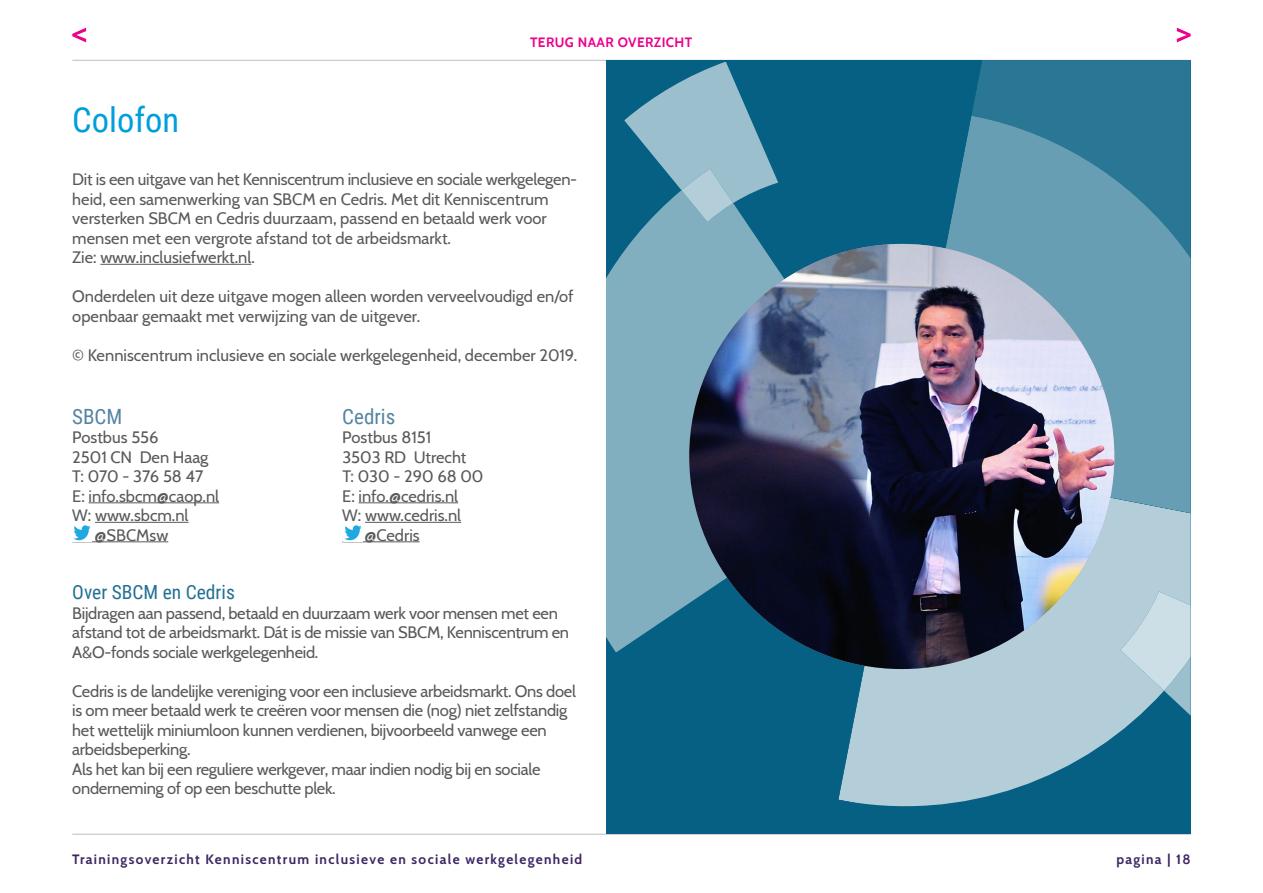
<style>
.page{position:relative;width:1263px;height:893px;background:#fff}
.page>*{position:absolute;margin:0;border:0;box-sizing:border-box;transform-origin:0 0}
.Tussenkop{font:34.5px "Roboto Condensed";color:#009edb}
.Tussenkop-2{font:21px "Roboto Condensed";color:#5484a2}
.Tussenkop-3{font:19.5px "Roboto Condensed";color:#227092}
.Platte_tekst{font:16.5px/19.5px "Cabin";letter-spacing:-.015em;color:#58595b}
.t1{font:700 13.5px "Cabin";letter-spacing:.1em;color:#3d2562}
.t2{font:700 13.5px "Cabin";letter-spacing:.03em;color:#ec008c}
</style>
<div class="page">
<hr style="left:72px;top:60px;width:1119px;height:1px;background:#bcbec0">
<hr style="left:72px;top:834px;width:1119px;height:1px;background:#bcbec0">
<svg style="left:1177px;top:28px;width:14px;height:14px"></svg>
<svg style="left:72px;top:28px;width:14px;height:14px"></svg>
<hr style="left:100px;top:264px;width:151px;height:1px;background:#58595b">
<hr style="left:89px;top:502px;width:130px;height:1px;background:#58595b">
<hr style="left:359px;top:502px;width:99px;height:1px;background:#58595b">
<hr style="left:95px;top:522px;width:94px;height:1px;background:#58595b">
<hr style="left:365px;top:522px;width:96px;height:1px;background:#58595b">
<hr style="left:72px;top:541px;width:96px;height:1px;background:#58595b">
<hr style="left:342px;top:541px;width:78px;height:1px;background:#58595b">
<div style="left:606px;top:60px;width:585px;height:774px;background:#056083"></div>
<svg style="left:606px;top:222px;width:181px;height:430px;fill:#81afc0"></svg>
<svg style="left:624px;top:62px;width:154px;height:160px"></svg>
<svg style="left:838px;top:551px;width:353px;height:256px;fill:#b3ced9"></svg>
<svg style="left:1120px;top:591px;width:71px;height:154px"></svg>
<svg style="left:972px;top:60px;width:219px;height:491px;fill:#2a7795"></svg>
<svg style="left:945px;top:116px;width:246px;height:408px;fill:#689eb4"></svg>
<img style="left:689px;top:244px;width:425px;height:425px;border-radius:213px">
<img style="left:73px;top:525px;width:18px;height:16px">
<img style="left:344px;top:525px;width:18px;height:16px">
<p class="Tussenkop" style="left:72px;top:95px;width:109px">Colofon</p>
<p class="t2" style="left:530px;top:31px;width:164px">TERUG NAAR OVERZICHT</p>
<p class="Platte_tekst" style="left:72px;top:168px;width:506px">Dit is een uitgave van het Kenniscentrum inclusieve en sociale werkgelegen&shy;heid, een samenwerking van SBCM en Cedris. Met dit Kenniscentrum versterken SBCM en Cedris duurzaam, passend en betaald werk voor mensen met een vergrote afstand tot de arbeidsmarkt.<br>Zie: www.inclusiefwerkt.nl.</p>
<p class="Platte_tekst" style="left:72px;top:285px;width:503px">Onderdelen uit deze uitgave mogen alleen worden verveelvoudigd en/of openbaar gemaakt met verwijzing van de uitgever.</p>
<p class="Platte_tekst" style="left:72px;top:344px;width:507px">© Kenniscentrum inclusieve en sociale werkgelegenheid, december 2019.</p>
<p class="Tussenkop-2" style="left:72px;top:401px;width:52px">SBCM</p>
<p class="Tussenkop-2" style="left:342px;top:401px;width:54px">Cedris</p>
<p class="Platte_tekst" style="left:72px;top:426px;width:88px">Postbus 556</p>
<p class="Platte_tekst" style="left:342px;top:426px;width:90px">Postbus 8151</p>
<p class="Platte_tekst" style="left:72px;top:446px;width:138px">2501 CN Den Haag</p>
<p class="Platte_tekst" style="left:342px;top:446px;width:126px">3503 RD Utrecht</p>
<p class="Platte_tekst" style="left:72px;top:465px;width:133px">T: 070 - 376 58 47</p>
<p class="Platte_tekst" style="left:342px;top:465px;width:143px">T: 030 - 290 68 00</p>
<p class="Platte_tekst" style="left:72px;top:485px;width:148px">E: info.sbcm@caop.nl</p>
<p class="Platte_tekst" style="left:342px;top:485px;width:117px">E: info.@cedris.nl</p>
<p class="Platte_tekst" style="left:72px;top:504px;width:118px">W: www.sbcm.nl</p>
<p class="Platte_tekst" style="left:342px;top:504px;width:120px">W: www.cedris.nl</p>
<p class="Platte_tekst" style="left:95px;top:524px;width:75px">@SBCMsw</p>
<p class="Platte_tekst" style="left:365px;top:524px;width:57px">@Cedris</p>
<p class="Tussenkop-3" style="left:72px;top:578px;width:164px">Over SBCM en Cedris</p>
<p class="Platte_tekst" style="left:72px;top:602px;width:498px">Bijdragen aan passend, betaald en duurzaam werk voor mensen met een afstand tot de arbeidsmarkt. Dát is de missie van SBCM, Kenniscentrum en<br>A&amp;O-fonds sociale werkgelegenheid.</p>
<p class="Platte_tekst" style="left:72px;top:680px;width:505px">Cedris is de landelijke vereniging voor een inclusieve arbeidsmarkt. Ons doel is om meer betaald werk te creëren voor mensen die (nog) niet zelfstandig het wettelijk miniumloon kunnen verdienen, bijvoorbeeld vanwege een arbeidsbeperking.</p>
<p class="Platte_tekst" style="left:72px;top:758px;width:470px">Als het kan bij een reguliere werkgever, maar indien nodig bij en sociale onderneming of op een beschutte plek.</p>
<p class="t1" style="left:72px;top:849px;width:511px">Trainingsoverzicht Kenniscentrum inclusieve en sociale werkgelegenheid</p>
<p class="t1" style="left:1116px;top:849px;width:76px">pagina | 18</p>
</div>
